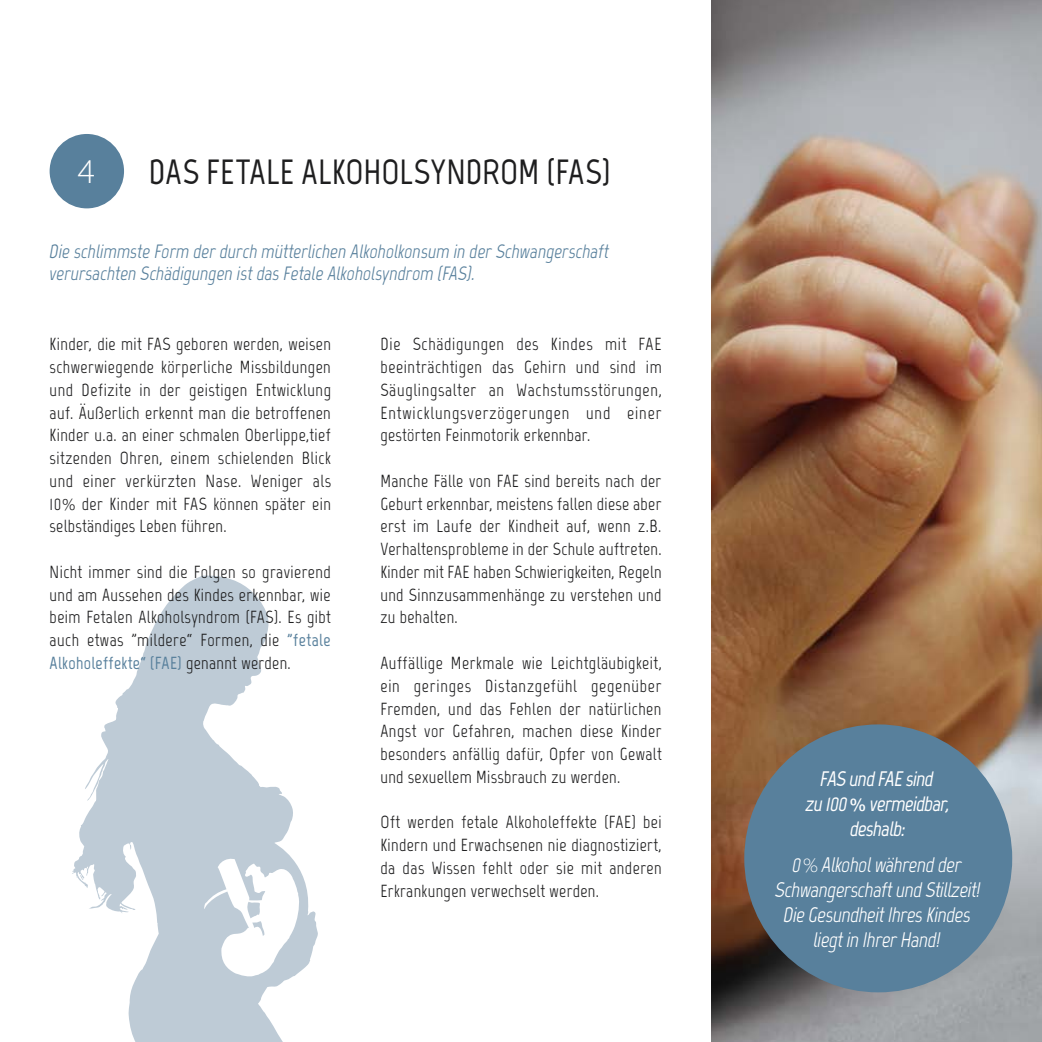
<style>
.page{position:relative;width:1042px;height:1042px;background:#fff}
.page>*{position:absolute;margin:0;border:0;box-sizing:border-box;transform-origin:0 0}
.t1{font:700 35px "Marvel";letter-spacing:.01em;color:#1e1e1f}
.t2{font:300 35px "Myriad Pro";color:#fff}
.t3{font:italic 21px/25.2px "Marvel";letter-spacing:-.02em;color:#fff;text-align:center}
.t4{font:italic 700 21px/25.2px "Marvel";letter-spacing:-.03em;color:#fff;text-align:center}
.t5{font:italic 19.25px/22.8px "Marvel";color:#58809c}
.t6{font:17.5px/22.8px "Marvel";letter-spacing:.025em;color:#1e1e1f;text-align:justify}
.s1{font-family:"Helvetica Neue LT Pro";font-weight:300;font-size:15.75px}
.s2{font-weight:700;color:#58809c}
.s3{font-family:"Helvetica Neue LT Pro";font-weight:500;font-style:normal;font-size:17.5px}
.s4{font-family:"Helvetica Neue LT Pro";font-weight:100;font-style:normal;font-size:19.25px}
</style>
<div class="page">
<svg style="left:72px;top:575px;width:246px;height:467px;fill:#becbd6"></svg>
<img style="left:711px;top:0;width:331px;height:1042px">
<div style="left:50px;top:134px;width:74px;height:74px;background:#58809c;border-radius:50%"></div>
<div style="left:744px;top:724px;width:268px;height:268px;background:#58809c;border-radius:50%"></div>
<h1 class="t2" style="left:78px;top:150px;width:19px">4</h1>
<h1 class="t1" style="left:149px;top:151px;width:463px">DAS FETALE ALKOHOLSYNDROM (FAS)</h1>
<p class="t5" style="left:50px;top:240px;width:561px">Die schlimmste Form der durch mütterlichen Alkoholkonsum in der Schwangerschaft verursachten Schädigungen ist das Fetale Alkoholsyndrom (FAS).</p>
<p class="t6" style="left:50px;top:333px;width:283px">Kinder, die mit FAS geboren werden, weisen schwerwiegende körperliche M issbildungen und Defizite in der geistigen Entwicklung auf. Äußerlich erkennt man die betroffenen Kinder u.a. an einer schmalen Oberlippe,tief sitzenden Ohren, einem schielenden Blick und einer verkürzten N ase. Weniger als 10<span class="s1">%</span> der Kinder mit FAS können später ein selbständiges Leben führen.</p>
<p class="t6" style="left:50px;top:560px;width:283px">N icht immer sind die Folgen so gravierend und am Aussehen des Kindes erkennbar, wie beim Fetalen Alkoholsyndrom (FAS). Es gibt auch etwas "mildere“ Formen, die <span class="s2">"FETALE ALKOHOLEFFEKTE“ (FAE)</span> genannt werden.</p>
<p class="t6" style="left:380px;top:333px;width:283px;text-align:left">Die Schädigungen des Kindes mit FAE beeinträchtigen das Gehirn und sind im Säuglingsalter an Wachstumsstörungen, Entwicklungsverzögerungen und einer gestörten Feinmotorik erkennbar.</p>
<p class="t6" style="left:380px;top:469px;width:283px">M anche Fälle von FAE sind bereits nach der Geburt erkennbar, meistens fallen diese aber erst im Laufe der Kindheit auf, wenn z.B.<br>Verhaltensprobleme in der Schule auftreten.<br>Kinder mit FAE haben Schwierigkeiten, Regeln und Sinnzusammenhänge zu verstehen und zu behalten.</p>
<p class="t6" style="left:380px;top:651px;width:283px">Auffällige M erkmale wie Leichtgläubigkeit, ein geringes Distanzgefühl gegenüber Fremden, und das Fehlen der natürlichen Angst vor Gefahren, machen diese Kinder besonders anfällig dafür, Opfer von Gewalt und sexuellem M issbrauch zu werden.</p>
<p class="t6" style="left:380px;top:811px;width:283px">Oft werden fetale Alkoholeffekte (FAE) bei Kindern und Erwachsenen nie diagnostiziert, da das Wissen fehlt oder sie mit anderen Erkrankungen verwechselt werden.</p>
<p class="t4" style="left:806px;top:766px;width:145px">FAS und FAE sind<br>zu 100<span class="s3">%</span> vermeidbar, deshalb:</p>
<p class="t3" style="left:775px;top:852px;width:207px">0<span class="s4">%</span> Alkohol während der<br>Schwangerschaft und Stillzeit!<br>Die Gesundheit Ihres Kindes liegt in Ihrer Hand!</p>
</div>
